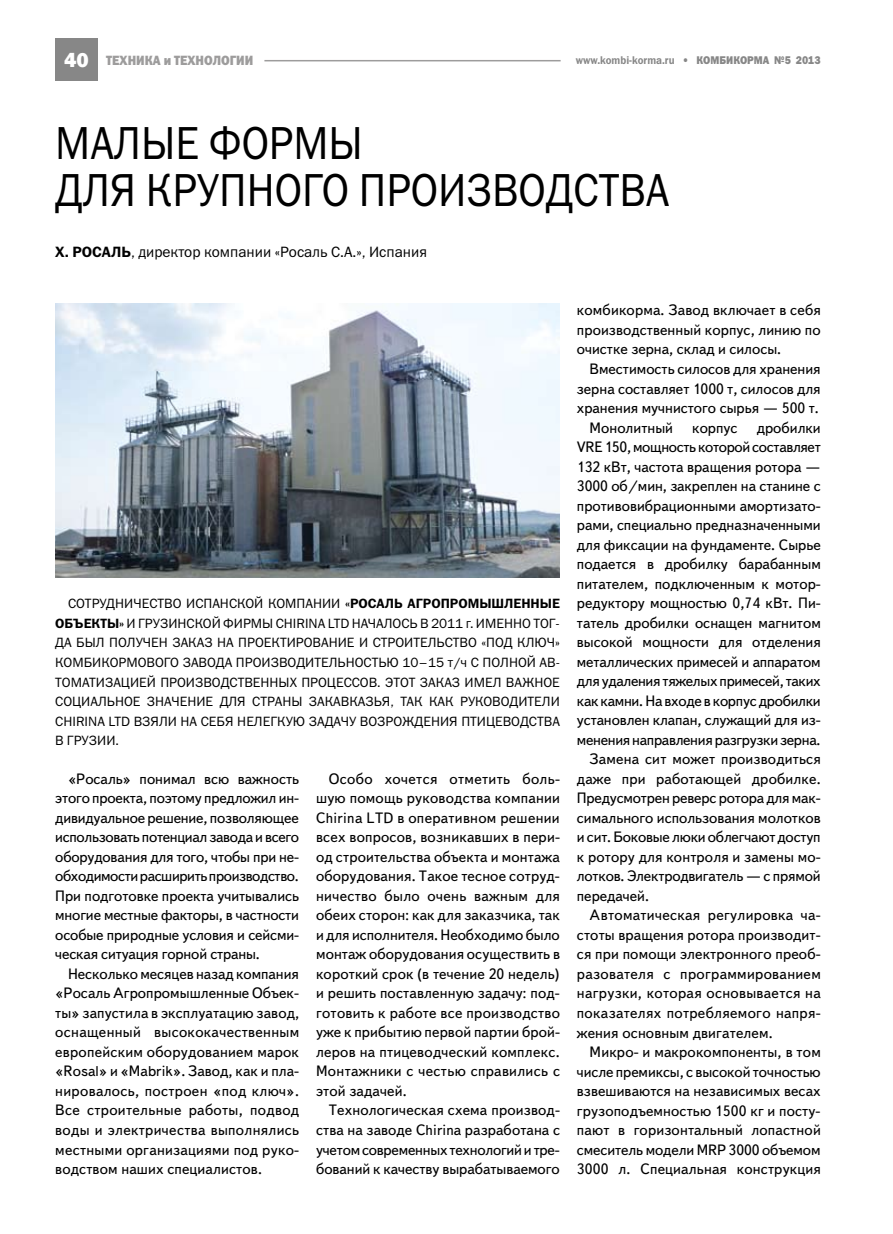
<style>
.page{position:relative;width:893px;height:1234px;background:#fff}
.page>*{position:absolute;margin:0;border:0;box-sizing:border-box;transform-origin:0 0}
.t1{font:46.5px/46.5px "Franklin Gothic Book C";color:#000;scale:.9 1}
.t2{font:15px/19.5px "Text Book C";color:#000;text-align:justify}
.t3{font:15px "Text Book C";letter-spacing:-.02em;color:#000}
.t4{font:15px "Text Book C";letter-spacing:.02em;color:#000}
.t5{font:15px "Franklin Gothic Book C";color:#000}
.t6{font:13.5px "Franklin Gothic Book C";color:#000}
.t7{font:13.5px "Franklin Gothic Demi C";color:#000}
.t8{font:13.5px "Franklin Gothic Heavy C";color:#9d9c9c;scale:.9 1}
.t9{font:11.25px "Franklin Gothic Demi C";color:#878787;scale:.9 1}
.t10{font:11.25px "Franklin Gothic Heavy C";color:#878787;scale:.9 1}
.s1{font-family:"Franklin Gothic";font-weight:800;font-size:21px;color:#fff}
.s2{font-family:"Franklin Gothic Heavy C"}
.s3{font-family:"Franklin Gothic Demi C"}
</style>
<div class="page">
<div style="left:55px;top:39px;width:43px;height:42px;background:#878787"></div>
<hr style="left:264px;top:60px;width:297px;height:1px;background:#9d9c9c">
<img style="left:55px;top:304px;width:505px;height:273px">
<p class="t8" style="left:64px;top:53px;width:212px"><span class="s1">40</span> Техника и технологии</p>
<p class="t9" style="left:576px;top:54px;width:176px">www.kombi-korma.ru <span class="s2">• КОМБИКО</span></p>
<p class="t10" style="left:747px;top:54px;width:83px">РМА №5 2013</p>
<h1 class="t1" style="left:55px;top:119px;width:684px">МАЛЫЕ ФОРМЫ<br>ДЛЯ КРУПНОГО ПРОИЗВОДСТВА</h1>
<p class="t5" style="left:55px;top:244px;width:373px"><span class="s3">Х. РОСАЛЬ</span>, ДИРЕКТОР КОМПАНИИ «РОСАЛЬ С.А.», ИСПАНИЯ</p>
<p class="t6" style="left:68px;top:596px;width:18px">СОТРУДНИ</p>
<p class="t6" style="left:133px;top:596px;width:17px">ЧЕСТВО</p>
<p class="t6" style="left:186px;top:596px;width:10px">ИСПАНСКО</p>
<p class="t6" style="left:254px;top:596px;width:24px">Й КОМПАНИИ</p>
<p class="t7" style="left:345px;top:596px;width:24px">«Росаль</p>
<p class="t7" style="left:408px;top:596px;width:154px">Агропромышленные</p>
<p class="t6" style="left:55px;top:615px;width:92px"><span class="s3">Объекты»</span> И ГРУЗИНСКО</p>
<p class="t6" style="left:212px;top:615px;width:23px">Й ФИРМЫ</p>
<p class="t6" style="left:276px;top:615px;width:110px">CHIRINA LTD НАЧАЛОС</p>
<p class="t6" style="left:410px;top:615px;width:86px">Ь В 2011 Г. ИМЕННО</p>
<p class="t6" style="left:533px;top:615px;width:28px">ТОГ -</p>
<p class="t6" style="left:55px;top:635px;width:64px">ДА БЫЛ ПОЛУ</p>
<p class="t6" style="left:143px;top:635px;width:39px">ЧЕН ЗАКАЗ</p>
<p class="t6" style="left:217px;top:635px;width:31px">НА ПРОЕКТИРОВАНИЕ</p>
<p class="t6" style="left:359px;top:635px;width:23px">И СТРОИТЕЛ</p>
<p class="t6" style="left:437px;top:635px;width:17px">ЬСТВО</p>
<p class="t6" style="left:481px;top:635px;width:15px">«ПОД</p>
<p class="t6" style="left:517px;top:635px;width:44px">КЛ ЮЧ»</p>
<p class="t6" style="left:55px;top:654px;width:10px">КОМ</p>
<p class="t6" style="left:84px;top:654px;width:19px">БИКОРМОВОГО</p>
<p class="t6" style="left:183px;top:654px;width:10px">ЗАВОДА</p>
<p class="t6" style="left:236px;top:654px;width:10px">ПРОИЗВОДИТЕЛ</p>
<p class="t6" style="left:337px;top:654px;width:18px">ЬНОСТ</p>
<p class="t6" style="left:378px;top:654px;width:114px">ЬЮ 10–15 Т/Ч С ПОЛНО</p>
<p class="t6" style="left:527px;top:654px;width:35px">Й АВ -</p>
<p class="t6" style="left:55px;top:674px;width:10px">ТОМАТИЗА</p>
<p class="t6" style="left:121px;top:674px;width:49px">ЦИЕЙ ПРОИЗВОДСТВЕННЫ</p>
<p class="t6" style="left:290px;top:674px;width:21px">Х ПРО</p>
<p class="t6" style="left:327px;top:674px;width:18px">ЦЕССОВ</p>
<p class="t6" style="left:377px;top:674px;width:25px">. ЭТОТ</p>
<p class="t6" style="left:420px;top:674px;width:9px">ЗАКАЗ</p>
<p class="t6" style="left:465px;top:674px;width:10px">ИМЕЛ</p>
<p class="t6" style="left:506px;top:674px;width:38px">ВАЖНОЕ</p>
<p class="t6" style="left:55px;top:693px;width:35px">СОЦИАЛ</p>
<p class="t6" style="left:107px;top:693px;width:18px">ЬНОЕ</p>
<p class="t6" style="left:147px;top:693px;width:42px">ЗНАЧЕНИЕ</p>
<p class="t6" style="left:220px;top:693px;width:10px">ДЛЯ</p>
<p class="t6" style="left:252px;top:693px;width:10px">СТРАНЫ</p>
<p class="t6" style="left:309px;top:693px;width:18px">ЗАКАВКАЗ</p>
<p class="t6" style="left:374px;top:693px;width:35px">ЬЯ, ТАК</p>
<p class="t6" style="left:429px;top:693px;width:9px">КАК</p>
<p class="t6" style="left:460px;top:693px;width:10px">РУКОВОДИТЕЛИ</p>
<p class="t6" style="left:55px;top:713px;width:88px">CHIRINA LTD ВЗЯЛИ</p>
<p class="t6" style="left:181px;top:713px;width:66px">НА СЕБЯНЕЛЕГКУ</p>
<p class="t6" style="left:293px;top:713px;width:25px">Ю ЗАДА</p>
<p class="t6" style="left:341px;top:713px;width:29px">ЧУ ВОЗРО</p>
<p class="t6" style="left:402px;top:713px;width:22px">ЖДЕНИЯ</p>
<p class="t6" style="left:461px;top:713px;width:9px">ПТИ</p>
<p class="t6" style="left:486px;top:713px;width:18px">ЦЕВОДСТВА</p>
<p class="t6" style="left:55px;top:732px;width:28px">В ГРУЗИИ</p>
<p class="t6" style="left:115px;top:732px;width:5px">.</p>
<p class="t2" style="left:55px;top:769px;width:245px;text-indent:13px">«Росаль» понимал всю важность этого проекта, поэтому предложил ин&shy;дивидуальное решение, позволяющее использовать потенциал завода и всего оборудования для того, чтобы при не&shy;обходимости расширить производство.<br>При подготовке проекта учитывались многие местные факторы, в частности особые природные условия и сейсми&shy;ческая ситуация горной страны.</p>
<p class="t2" style="left:55px;top:964px;width:245px;text-indent:13px">Несколько месяцев назад компания «Росаль Агропромышленные Объек&shy;ты» запустила в эксплуатацию завод, оснащенный высококачественным европейским оборудованием марок «Rosal» и «Mabrik». Завод, как и пла&shy;нировалось, построен «под ключ».<br>Все строительные работы, подвод воды и электричества выполнялись местными организациями под руко&shy;водством наших специалистов.</p>
<p class="t2" style="left:316px;top:769px;width:245px;text-indent:13px">Особо хочется отметить боль&shy;шую помощь руководства компании Chirina LTD в оперативном решении всех вопросов, возникавших в пери&shy;од строительства объекта и монтажа оборудования. Такое тесное сотруд&shy;ничество было очень важным для обеих сторон: как для заказчика, так и для исполнителя. Необходимо было монтаж оборудования осуществить в короткий срок (в течение 20 недель) и решить поставленную задачу: под&shy;готовить к работе все производство уже к прибытию первой партии брой&shy;леров на птицеводческий комплекс.<br>Монтажники с честью справились с этой задачей.</p>
<p class="t2" style="left:316px;top:1100px;width:245px;text-indent:13px">Технологическая схема производ&shy;ства на заводе Chirina разработана с учетом современных технологий и тре&shy;бований к качеству вырабатываемого</p>
<p class="t2" style="left:577px;top:301px;width:245px">комбикорма. Завод включает в себя производственный корпус, линию по очистке зерна, склад и силосы.</p>
<p class="t2" style="left:590px;top:359px;width:233px">Вместимость силосов для хранения</p>
<p class="t2" style="left:577px;top:379px;width:245px">зерна составляет 1000 т, силосов для</p>
<p class="t2" style="left:577px;top:398px;width:244px">хранения мучнистого сырья — 500 т.</p>
<p class="t2" style="left:590px;top:418px;width:85px">Монолитный</p>
<p class="t2" style="left:692px;top:418px;width:47px">корпус</p>
<p class="t2" style="left:757px;top:418px;width:66px">дробилки</p>
<p class="t3" style="left:577px;top:439px;width:245px">VRE 150, мощность которой составляет</p>
<p class="t2" style="left:577px;top:457px;width:245px">132 кВт, частота вращения ротора —</p>
<p class="t2" style="left:577px;top:476px;width:245px">3000 об/мин, закреплен на станине с</p>
<p class="t2" style="left:577px;top:496px;width:245px">противовибрационными амортизато-</p>
<p class="t2" style="left:577px;top:515px;width:245px">рами, специально предназначенными</p>
<p class="t2" style="left:577px;top:535px;width:245px">для фиксации на фундаменте. Сырье</p>
<p class="t2" style="left:577px;top:554px;width:245px">подается в дробилку барабанным</p>
<p class="t2" style="left:577px;top:574px;width:245px">питателем, подключенным к мотор-</p>
<p class="t2" style="left:577px;top:593px;width:245px">редуктору мощностью 0,74 кВт. Пи-</p>
<p class="t2" style="left:577px;top:613px;width:245px">татель дробилки оснащен магнитом</p>
<p class="t2" style="left:577px;top:632px;width:245px">высокой мощности для отделения</p>
<p class="t2" style="left:577px;top:652px;width:245px">металлических примесей и аппаратом</p>
<p class="t3" style="left:577px;top:673px;width:245px">для удаления тяжелых примесей, таких</p>
<p class="t3" style="left:577px;top:692px;width:245px">как камни. На входе в корпус дробилки</p>
<p class="t2" style="left:577px;top:710px;width:245px">установлен клапан, служащий для из-</p>
<p class="t3" style="left:577px;top:731px;width:245px">менения направления разгрузки зерна.</p>
<p class="t2" style="left:590px;top:749px;width:233px">Замена сит может производиться</p>
<p class="t2" style="left:577px;top:769px;width:245px">даже при работающей дробилке.</p>
<p class="t2" style="left:577px;top:788px;width:245px">Предусмотрен реверс ротора для мак-</p>
<p class="t2" style="left:577px;top:808px;width:245px">симального использования молотков</p>
<p class="t2" style="left:577px;top:827px;width:245px">и сит. Боковые люки облегчают доступ</p>
<p class="t2" style="left:577px;top:847px;width:245px">к ротору для контроля и замены мо-</p>
<p class="t2" style="left:577px;top:866px;width:245px">лотков. Электродвигатель — с прямой</p>
<p class="t2" style="left:577px;top:886px;width:74px">передачей.</p>
<p class="t4" style="left:590px;top:907px;width:233px">Автоматическая регулировка ча-</p>
<p class="t2" style="left:577px;top:925px;width:245px">стоты вращения ротора производит-</p>
<p class="t2" style="left:577px;top:944px;width:245px">ся при помощи электронного преоб-</p>
<p class="t4" style="left:577px;top:965px;width:245px">разователя с программированием</p>
<p class="t4" style="left:577px;top:985px;width:245px">нагрузки, которая основывается на</p>
<p class="t4" style="left:577px;top:1004px;width:245px">показателях потребляемого напря-</p>
<p class="t2" style="left:577px;top:1022px;width:197px">жения основным двигателем.</p>
<p class="t2" style="left:590px;top:1042px;width:233px">Микро- и макрокомпоненты, в том</p>
<p class="t2" style="left:577px;top:1061px;width:245px">числе премиксы, с высокой точностью</p>
<p class="t2" style="left:577px;top:1081px;width:245px">взвешиваются на независимых весах</p>
<p class="t2" style="left:577px;top:1100px;width:245px">грузоподъемностью 1500 кг и посту-</p>
<p class="t2" style="left:577px;top:1120px;width:245px">пают в горизонтальный лопастной</p>
<p class="t2" style="left:577px;top:1139px;width:245px">смеситель модели MRP 3000 объемом</p>
<p class="t2" style="left:577px;top:1159px;width:245px">3000 л. Специальная конструкция</p>
</div>
